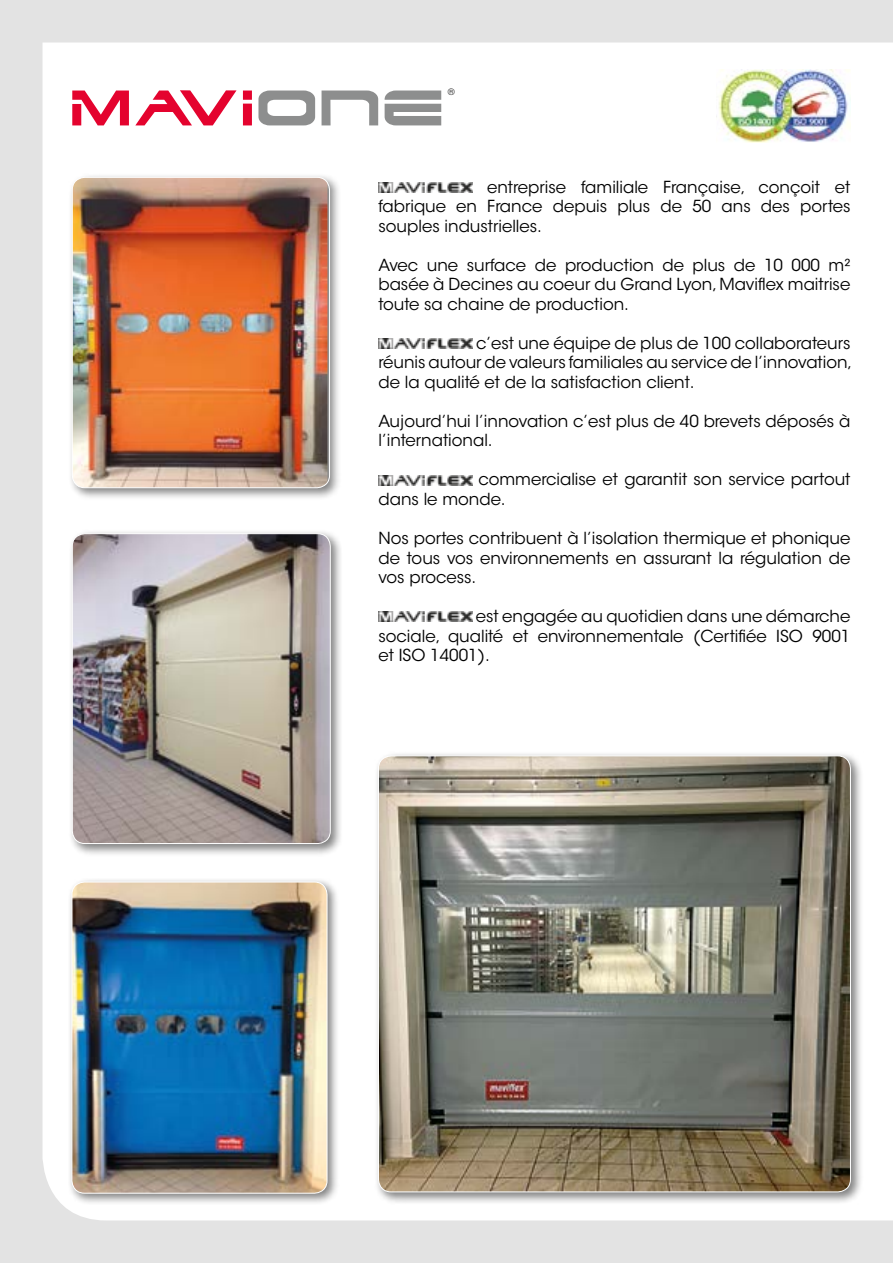
<style>
.page{position:relative;width:893px;height:1263px;background:#e3e3e3}
.page>*{position:absolute;margin:0;border:0;box-sizing:border-box;transform-origin:0 0}
.t1{font:60px "Dodger";color:#e4032e}
.t2{font:16.5px/19.5px "ITC Avant Garde Std";color:#000;text-align:justify}
.t3{font:8.7px "ITC Avant Garde Std";color:#000}
.s1{color:#8d8e8e}
</style>
<div class="page">
<div style="left:43px;top:43px;width:850px;height:1177px;background:#fff"></div>
<img style="left:716px;top:69px;width:134px;height:73px">
<img style="left:378px;top:183px;width:94px;height:10px">
<img style="left:378px;top:339px;width:94px;height:10px">
<img style="left:378px;top:475px;width:94px;height:10px">
<img style="left:378px;top:612px;width:94px;height:10px">
<div style="left:68px;top:173px;width:275px;height:327px;background:#000;opacity:.5"></div>
<img style="left:72px;top:177px;width:255px;height:311px">
<div style="left:72px;top:177px;width:258px;height:311px;border:1px solid #fff;border-radius:13px"></div>
<div style="left:374px;top:752px;width:489px;height:453px;background:#000;opacity:.5"></div>
<img style="left:378px;top:756px;width:472px;height:436px">
<div style="left:68px;top:530px;width:275px;height:327px;background:#000;opacity:.5"></div>
<img style="left:72px;top:534px;width:258px;height:309px">
<div style="left:72px;top:533px;width:259px;height:311px;border:1px solid #fff;border-radius:13px"></div>
<div style="left:68px;top:878px;width:271px;height:328px;background:#000;opacity:.5"></div>
<img style="left:72px;top:882px;width:255px;height:311px">
<div style="left:72px;top:882px;width:255px;height:311px;border:1px solid #fff;border-radius:13px"></div>
<h1 class="t1" style="left:72px;top:76px;width:377px">mavi<span class="s1">one</span></h1>
<p class="t3" style="left:448px;top:87px;width:8px">®</p>
<p class="t2" style="left:378px;top:177px;width:473px;text-indent:109px">entreprise familiale Française, conçoit et fabrique en France depuis plus de 50 ans des portes souples industrielles.</p>
<p class="t2" style="left:378px;top:255px;width:474px">Avec une surface de production de plus de 10 000 m² basée à Decines au coeur du Grand Lyon, Maviflex maitrise toute sa chaine de production.</p>
<p class="t2" style="left:378px;top:333px;width:475px;text-indent:98px">c’est une équipe de plus de 100 collaborateurs réunis autour de valeurs familiales au service de l’innovation, de la qualité et de la satisfaction client.</p>
<p class="t2" style="left:378px;top:411px;width:473px">Aujourd’hui l’innovation c’est plus de 40 brevets déposés à l’international.</p>
<p class="t2" style="left:378px;top:470px;width:473px;text-indent:100px">commercialise et garantit son service partout dans le monde.</p>
<p class="t2" style="left:378px;top:528px;width:473px">Nos portes contribuent à l’isolation thermique et phonique de tous vos environnements en assurant la régulation de vos process.</p>
<p class="t2" style="left:378px;top:606px;width:473px;text-indent:97px">est engagée au quotidien dans une démarche sociale, qualité et environnementale (Certifiée ISO 9001 et ISO 14001).</p>
</div>
